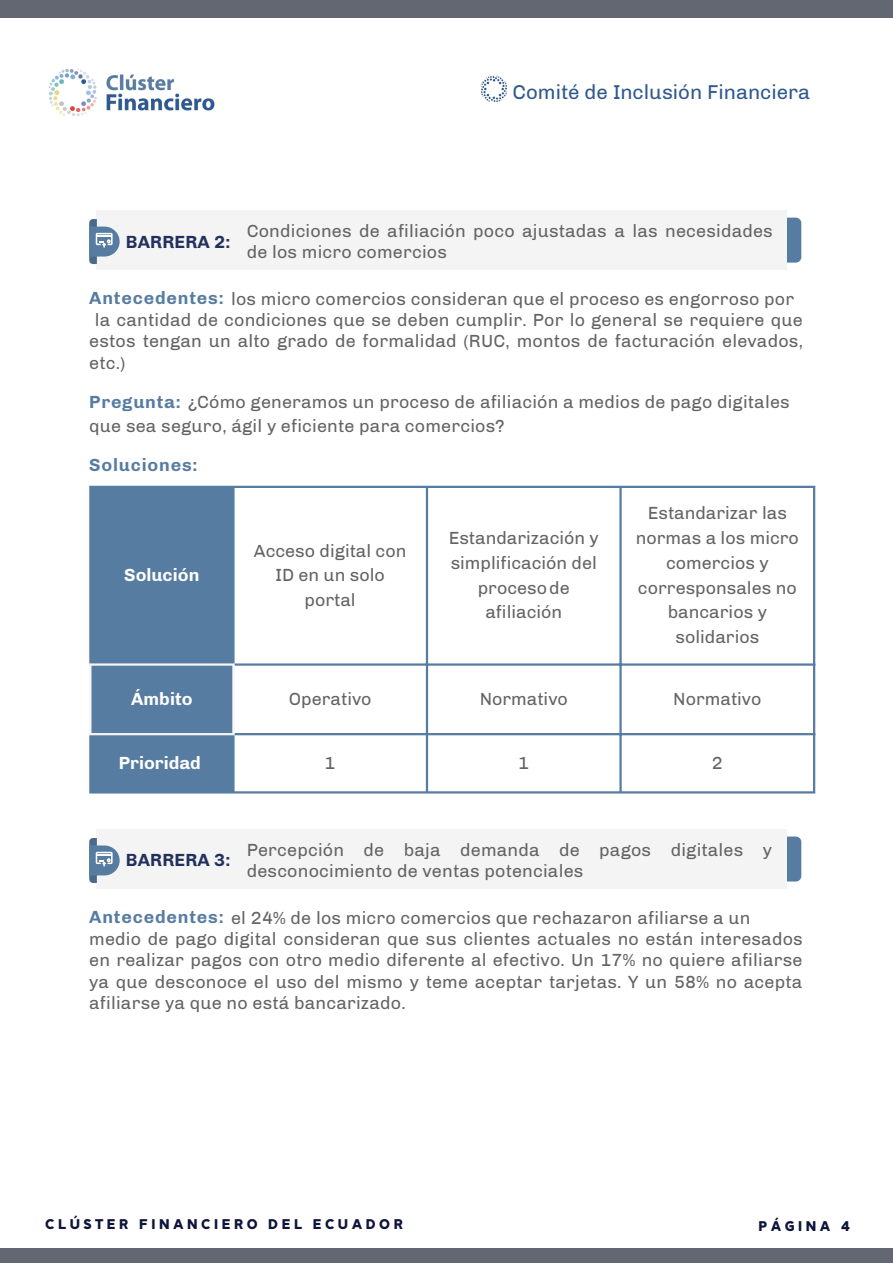
<style>
.page{position:relative;width:893px;height:1264px;background:#fff}
.page>*{position:absolute;margin:0;border:0;box-sizing:border-box;transform-origin:0 0}
.t1{font:20.55px "Chivo";color:#30598e}
.t2{font:18px/24.8px "Chivo";letter-spacing:.01em;color:#646464}
.t3{font:700 18px "Chivo";color:#fff}
.t4{font:700 18px "Chivo";letter-spacing:.01em;color:#23315c}
.t5{font:700 18px "Chivo";letter-spacing:.045em;color:#577ca2}
.t6{font:900 14.1px "Daikon";letter-spacing:.25em;color:#0e143a}
.s1{font-weight:700;color:#577ca2}
</style>
<div class="page">
<img style="left:48px;top:69px;width:167px;height:47px">
<div style="left:0;top:0;width:892px;height:18px;background:#636772"></div>
<img style="left:480px;top:75px;width:28px;height:27px">
<div style="left:0;top:1248px;width:892px;height:14px;background:#636772"></div>
<div style="left:772px;top:218px;width:29px;height:44px;background:#577ca2;border-radius:5px"></div>
<div style="left:97px;top:211px;width:690px;height:59px;background:#f4f4f4"></div>
<svg style="left:89px;top:219px;width:31px;height:45px"></svg>
<div style="left:91px;top:488px;width:141px;height:303px;background:#577ca2"></div>
<hr style="left:89px;top:488px;width:2px;height:175px;background:#577ca2">
<hr style="left:89px;top:735px;width:2px;height:56px;background:#577ca2">
<hr style="left:232px;top:488px;width:2px;height:175px;background:#577ca2">
<hr style="left:232px;top:735px;width:2px;height:56px;background:#577ca2">
<hr style="left:426px;top:488px;width:2px;height:303px;background:#577ca2">
<hr style="left:619px;top:488px;width:2px;height:303px;background:#577ca2">
<hr style="left:813px;top:488px;width:2px;height:303px;background:#577ca2">
<hr style="left:89px;top:486px;width:726px;height:2px;background:#577ca2">
<hr style="left:234px;top:663px;width:581px;height:2px;background:#577ca2">
<hr style="left:234px;top:733px;width:581px;height:2px;background:#577ca2">
<hr style="left:89px;top:791px;width:726px;height:2px;background:#577ca2">
<hr style="left:89px;top:665px;width:2px;height:68px;background:#f4f4f4">
<hr style="left:232px;top:665px;width:2px;height:68px;background:#f4f4f4">
<hr style="left:89px;top:663px;width:145px;height:2px;background:#f4f4f4">
<hr style="left:89px;top:733px;width:145px;height:2px;background:#f4f4f4">
<div style="left:772px;top:836px;width:29px;height:45px;background:#577ca2;border-radius:5px"></div>
<div style="left:97px;top:829px;width:690px;height:60px;background:#f4f4f4"></div>
<svg style="left:89px;top:838px;width:31px;height:45px"></svg>
<p class="t1" style="left:512px;top:80px;width:299px">Comité de Inclusión Financiera</p>
<p class="t4" style="left:126px;top:230px;width:106px">BARRERA 2:</p>
<p class="t2" style="left:247px;top:220px;width:527px;line-height:21.3px">Condiciones de afiliación poco ajustadas a las necesidades de los micro comercios</p>
<p class="t2" style="left:89px;top:286px;width:706px"><span class="s1">Antecedentes:</span> los micro comercios consideran que el proceso es engorroso por</p>
<p class="t2" style="left:95px;top:307px;width:709px">la cantidad de condiciones que se deben cumplir. Por lo general se requiere que</p>
<p class="t2" style="left:89px;top:329px;width:715px">estos tengan un alto grado de formalidad (RUC, montos de facturación elevados,</p>
<p class="t2" style="left:89px;top:350px;width:38px">etc.)</p>
<p class="t2" style="left:89px;top:390px;width:702px;line-height:24.2px"><span class="s1">Pregunta:</span> ¿Cómo generamos un proceso de afiliación a medios de pago digitales que sea seguro, ágil y eficiente para comercios?</p>
<p class="t5" style="left:89px;top:454px;width:110px">Soluciones:</p>
<p class="t3" style="left:124px;top:564px;width:77px">Solución</p>
<p class="t2" style="left:254px;top:538px;width:154px;text-align:center">Acceso digital con<br>ID en un solo portal</p>
<p class="t2" style="left:448px;top:525px;width:152px;text-align:center">Estandarización y simplificación del procesode afiliación</p>
<p class="t2" style="left:635px;top:501px;width:165px;text-align:center">Estandarizar las normas a los micro comercios y corresponsales no bancarios y solidarios</p>
<p class="t3" style="left:131px;top:688px;width:63px">Ámbito</p>
<p class="t2" style="left:289px;top:686px;width:84px">Operativo</p>
<p class="t2" style="left:479px;top:686px;width:90px">Normativo</p>
<p class="t2" style="left:673px;top:686px;width:90px">Normativo</p>
<p class="t3" style="left:119px;top:752px;width:83px">Prioridad</p>
<p class="t2" style="left:324px;top:750px;width:13px">1</p>
<p class="t2" style="left:518px;top:750px;width:13px">1</p>
<p class="t2" style="left:711px;top:750px;width:13px">2</p>
<p class="t4" style="left:126px;top:849px;width:106px">BARRERA 3:</p>
<p class="t2" style="left:247px;top:839px;width:527px;line-height:21.3px">Percepción de baja demanda de pagos digitales y desconocimiento de ventas potenciales</p>
<p class="t2" style="left:89px;top:906px;width:715px;line-height:21.3px"><span class="s1">Antecedentes:</span> el 24% de los micro comercios que rechazaron afiliarse a un medio de pago digital consideran que sus clientes actuales no están interesados en realizar pagos con otro medio diferente al efectivo. Un 17% no quiere afiliarse ya que desconoce el uso del mismo y teme aceptar tarjetas. Y un 58% no acepta afiliarse ya que no está bancarizado.</p>
<p class="t6" style="left:45px;top:1216px;width:359px">CLÚSTER FINANCIERO DEL ECUADOR</p>
<p class="t6" style="left:758px;top:1218px;width:93px">PÁGINA 4</p>
</div>
